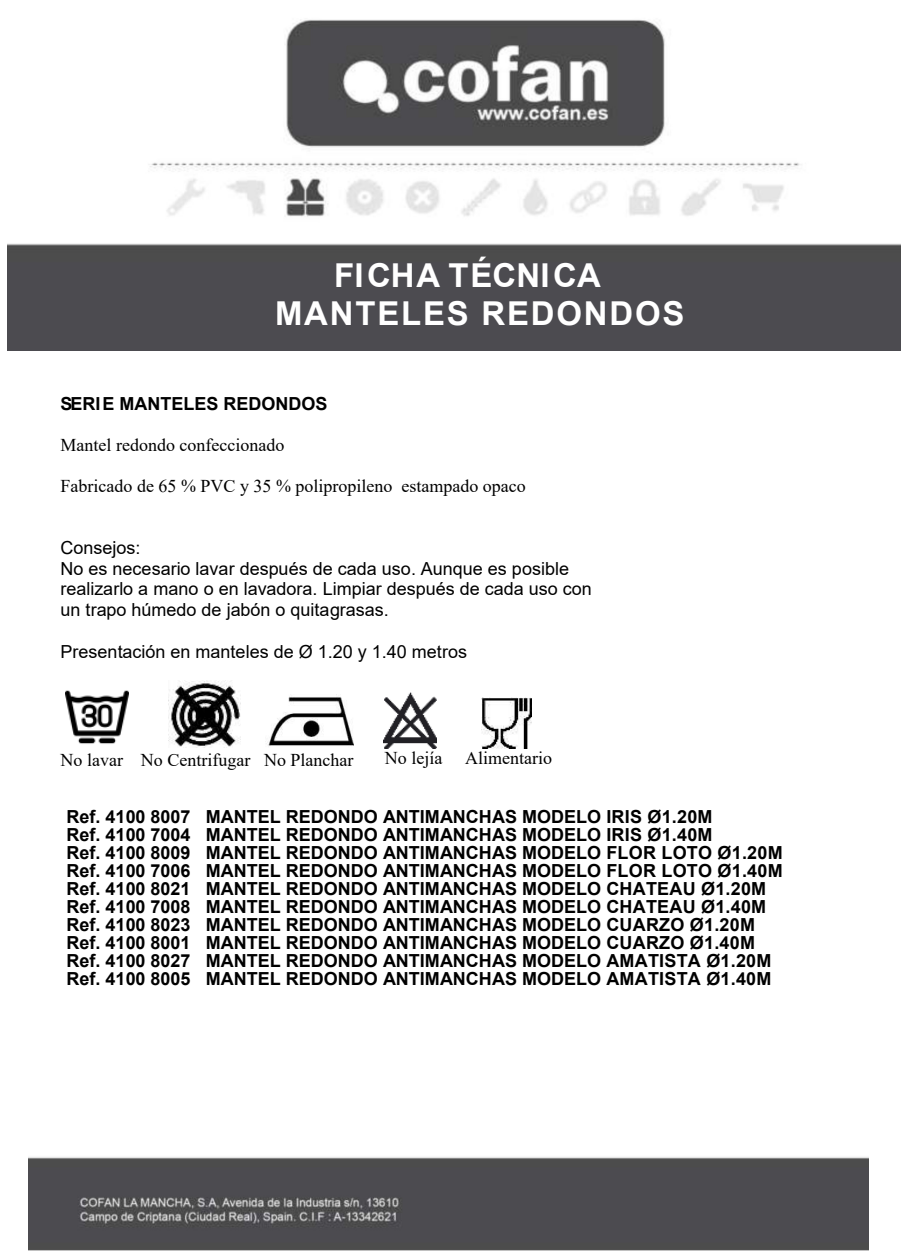
<style>
.page{position:relative;width:909px;height:1251px;background:#fff}
.page>*{position:absolute;margin:0;border:0;box-sizing:border-box;transform-origin:0 0}
.t1{font:700 33px/38px "Arial";letter-spacing:.055em;color:#fff}
.t2{font:700 18px/18px "Arial";color:#000}
.t3{font:18px/20.7px "Arial";color:#000}
.t4{font:18px "Times New Roman";color:#000}
</style>
<div class="page">
<img style="left:7px;top:20px;width:893px;height:331px">
<img style="left:65px;top:690px;width:63px;height:54px">
<img style="left:168px;top:681px;width:72px;height:66px">
<img style="left:266px;top:694px;width:88px;height:52px">
<img style="left:384px;top:692px;width:52px;height:56px">
<img style="left:481px;top:698px;width:51px;height:50px">
<img style="left:28px;top:1157px;width:840px;height:94px">
<h1 class="t1" style="left:275px;top:259px;width:411px;text-indent:59px">FICHA TÉCNICA<br>MANTELES REDONDOS</h1>
<p class="t2" style="left:61px;top:396px;width:269px">SERIE MANTELES REDONDOS</p>
<p class="t4" style="left:61px;top:438px;width:225px">Mantel redondo confeccionado</p>
<p class="t4" style="left:61px;top:480px;width:467px">Fabricado de 65 % PVC y 35 % polipropileno estampado opaco</p>
<p class="t3" style="left:61px;top:539px;width:533px">Consejos:<br>No es necesario lavar después de cada uso. Aunque es posible realizarlo a mano o en lavadora. Limpiar después de cada uso con un trapo húmedo de jabón o quitagrasas.</p>
<p class="t3" style="left:61px;top:643px;width:408px">Presentación en manteles de Ø 1.20 y 1.40 metros</p>
<p class="t4" style="left:61px;top:754px;width:294px">No lavar No Centrifugar No Planchar</p>
<p class="t4" style="left:385px;top:752px;width:59px">No lejía</p>
<p class="t4" style="left:465px;top:752px;width:88px">Alimentario</p>
<p class="t2" style="left:67px;top:810px;width:718px">Ref. 4100 8007 MANTEL REDONDO ANTIMANCHAS MODELO IRIS Ø1.20M<br>Ref. 4100 7004 MANTEL REDONDO ANTIMANCHAS MODELO IRIS Ø1.40M<br>Ref. 4100 8009 MANTEL REDONDO ANTIMANCHAS MODELO FLOR LOTO Ø1.20M Ref. 4100 7006 MANTEL REDONDO ANTIMANCHAS MODELO FLOR LOTO Ø1.40M Ref. 4100 8021 MANTEL REDONDO ANTIMANCHAS MODELO CHATEAU Ø1.20M Ref. 4100 7008 MANTEL REDONDO ANTIMANCHAS MODELO CHATEAU Ø1.40M Ref. 4100 8023 MANTEL REDONDO ANTIMANCHAS MODELO CUARZO Ø1.20M Ref. 4100 8001 MANTEL REDONDO ANTIMANCHAS MODELO CUARZO Ø1.40M Ref. 4100 8027 MANTEL REDONDO ANTIMANCHAS MODELO AMATISTA Ø1.20M Ref. 4100 8005 MANTEL REDONDO ANTIMANCHAS MODELO AMATISTA Ø1.40M</p>
</div>
